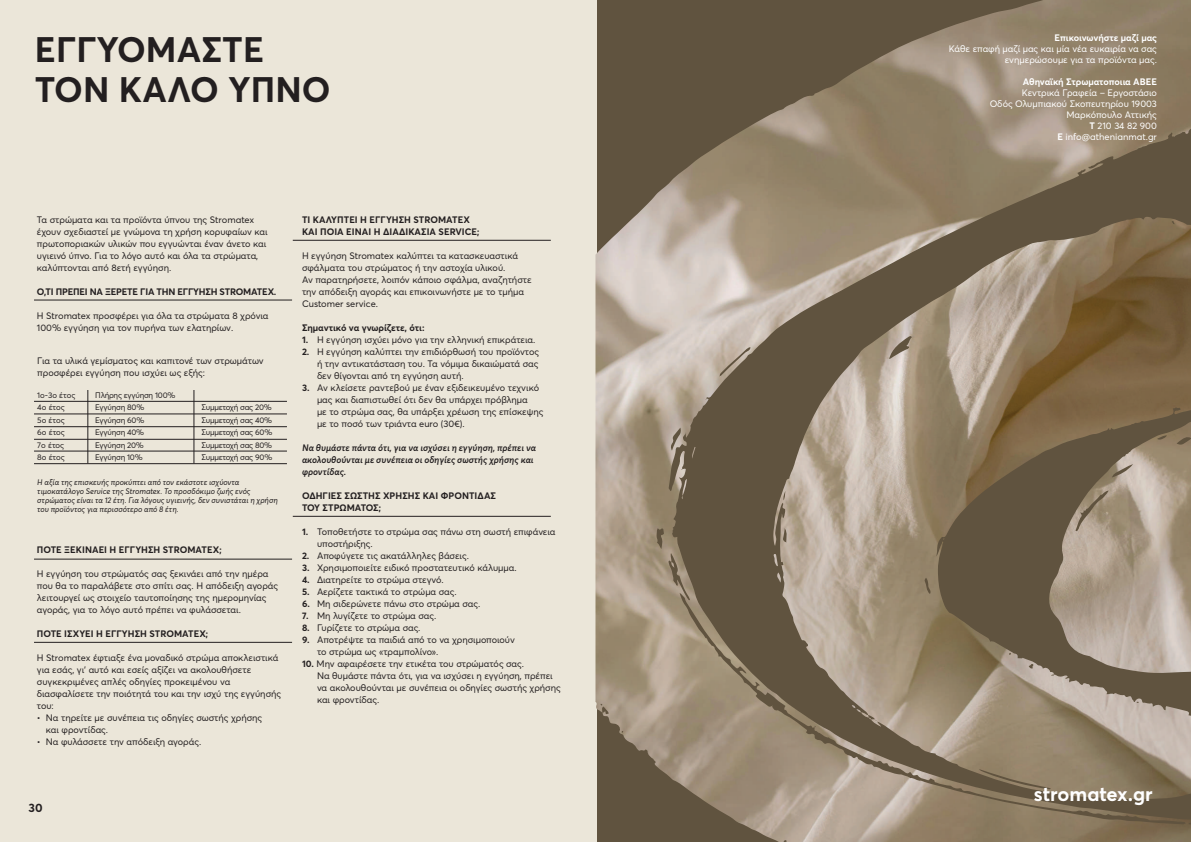
<style>
.page{position:relative;width:1191px;height:842px;background:#fff}
.page>*{position:absolute;margin:0;border:0;box-sizing:border-box;transform-origin:0 0}
.t1{font:700 35px/40px "Averta";letter-spacing:.005em;color:#231f20}
.t2{font:700 20px "Averta";color:#fff}
.t3{font:700 12px "Averta";color:#231f20}
.t4{font:9.3px/12px "Averta";letter-spacing:-.005em;color:#231f20}
.t5{font:700 9.3px/12px "Averta";letter-spacing:.005em;color:#231f20}
.t6{font:9.3px/11px "Averta";letter-spacing:-.005em;color:#fff;text-align:right}
.t7{font:italic 600 9.3px/12px "Averta";letter-spacing:-.005em;color:#231f20}
.t8{font:700 9.3px "Averta";letter-spacing:-.005em;color:#fff}
.t9{font:700 9.3px "Averta";letter-spacing:-.02em;color:#231f20}
.t10{font:italic 8px/9px "Averta";letter-spacing:-.005em;color:#231f20}
.t11{font:8px/12.5px "Averta";letter-spacing:-.025em;color:#231f20}
.t12{font:8px/12.5px "Averta";color:#231f20}
.s1{font-weight:700}
</style>
<div class="page">
<div style="left:0;top:0;width:612px;height:842px;background:#ebe6d9"></div>
<img style="left:595px;top:0;width:596px;height:842px">
<hr style="left:34px;top:401px;width:253px;height:1px;background:#231f20">
<hr style="left:34px;top:426px;width:253px;height:1px;background:#231f20">
<hr style="left:34px;top:451px;width:253px;height:1px;background:#231f20">
<hr style="left:34px;top:414px;width:253px;height:1px;background:#231f20">
<hr style="left:34px;top:439px;width:253px;height:1px;background:#231f20">
<hr style="left:34px;top:463px;width:253px;height:1px;background:#231f20">
<hr style="left:87px;top:390px;width:1px;height:73px;background:#231f20">
<hr style="left:193px;top:390px;width:1px;height:73px;background:#231f20">
<hr style="left:34px;top:300px;width:258px;height:1px;background:#231f20">
<hr style="left:293px;top:240px;width:258px;height:1px;background:#231f20">
<hr style="left:293px;top:516px;width:258px;height:1px;background:#231f20">
<hr style="left:34px;top:559px;width:258px;height:1px;background:#231f20">
<hr style="left:34px;top:642px;width:258px;height:1px;background:#231f20">
<h1 class="t1" style="left:35px;top:29px;width:297px">ΕΓΓΥΌΜΑΣΤΕ<br>ΤΟΝ ΚΑΛΌ ΎΠΝΟ</h1>
<p class="t4" style="left:37px;top:213px;width:232px">Τα στρώματα και τα προϊόντα ύπνου της Stromatex έχουν σχεδιαστεί με γνώμονα τη χρήση κορυφαίων και πρωτοποριακών υλικών που εγγυώνται έναν άνετο και υγιεινό ύπνο. Για το λόγο αυτό και όλα τα στρώματα, καλύπτονται από 8ετή εγγύηση.</p>
<p class="t9" style="left:37px;top:286px;width:241px">Ό,ΤΙ ΠΡΈΠΕΙ ΝΑ ΞΈΡΕΤΕ ΓΙΑ ΤΗ Ν ΕΓΓΎΗΣΗ STROMATEX.</p>
<p class="t4" style="left:37px;top:309px;width:233px">Η Stromatex προσφέρει για όλα τα στρώματα 8 χρόνια<br>100% εγγύηση για τον πυρήνα των ελατηρίων.</p>
<p class="t4" style="left:37px;top:354px;width:228px">Για τα υλικά γεμίσματος και καπιτονέ των στρωμάτων προσφέρει εγγύηση που ισχύει ως εξής:</p>
<p class="t12" style="left:37px;top:389px;width:40px">1ο-3ο έτος<br>4ο έτος<br>5ο έτος<br>6ο έτος<br>7ο έτος<br>8ο έτος</p>
<p class="t11" style="left:95px;top:389px;width:82px">Πλήρης εγγύηση 100%<br>Εγγύηση 80%<br>Εγγύηση 60%<br>Εγγύηση 40%<br>Εγγύηση 20%<br>Εγγύηση 10%</p>
<p class="t11" style="left:201px;top:401px;width:72px;text-align:justify">Συμμετοχή σας 20% Συμμετοχή σας 40% Συμμετοχή σας 60% Συμμετοχή σας 80% Συμμετοχή σας 90%</p>
<p class="t10" style="left:37px;top:478px;width:242px">Η αξία της επισκευής προκύπτει από τον εκάστοτε ισχύοντα τιμοκατάλογο Service της Stromatex. Το προσδόκιμο ζωής ενός στρώματος είναι τα 12 έτη. Για λόγους υγιεινής, δεν συνιστάται η χρήση του προϊόντος για περισσότερο από 8 έτη.</p>
<p class="t5" style="left:37px;top:543px;width:186px">ΠΌΤΕ ΞΕΚΙΝΆΕΙ Η ΕΓΓΎΗΣΗ STROMATEX;</p>
<p class="t4" style="left:37px;top:567px;width:243px">Η εγγύηση του στρώματός σας ξεκινάει από την ημέρα που θα το παραλάβετε στο σπίτι σας. Η απόδειξη αγοράς λειτουργεί ως στοιχείο ταυτοποίησης της ημερομηνίας αγοράς, για το λόγο αυτό πρέπει να φυλάσσεται.</p>
<p class="t5" style="left:37px;top:627px;width:173px">ΠΌΤΕ ΙΣΧΎΕΙ Η ΕΓΓΎΗ ΣΗ STROMATEX;</p>
<p class="t4" style="left:37px;top:651px;width:246px">Η Stromatex έφτιαξε ένα μοναδικό στρώμα αποκλειστικά για εσάς, γι’ αυτό και εσείς αξίζει να ακολουθήσετε συγκεκριμένες απλές οδηγίες προκειμένου να διασφαλίσετε την ποιότητά του και την ισχύ της εγγύησής του:</p>
<p class="t4" style="left:46px;top:711px;width:218px;text-indent:-9px">• Να τηρείτε με συνέπεια τις οδηγίες σωστής χρήσης και φροντίδας.</p>
<p class="t4" style="left:37px;top:735px;width:166px">• Να φυλάσσετε την απόδειξη αγοράς.</p>
<p class="t5" style="left:302px;top:213px;width:179px">ΤΙ ΚΑΛΎΠΤΕΙ Η ΕΓΓΎΗΣΗ STROMATEX<br>ΚΑΙ ΠΟΙΑ ΕΊ ΝΑΙ Η ΔΙΑΔΙΚΑΣΊΑ SERVICE;</p>
<p class="t4" style="left:302px;top:249px;width:231px">Η εγγύηση Stromatex καλύπτει τα κατασκευαστικά σφάλματα του στρώματος ή την αστοχία υλικού.<br>Αν παρατηρήσετε, λοιπόν κάποιο σφάλμα, αναζητήστε την απόδειξη αγοράς και επικοινωνήστε με το τμήμα Customer service.</p>
<p class="t5" style="left:302px;top:321px;width:124px">Σημαντικό να γνωρίζετε, ότι:</p>
<p class="t4" style="left:302px;top:333px;width:235px"><span class="s1">1.</span> Η εγγύηση ισχύει μόνο για την ελληνική επικράτεια.</p>
<p class="t4" style="left:317px;top:345px;width:224px;text-align:justify;text-indent:-15px"><span class="s1">2.</span> Η εγγύηση καλύπτει την επιδιόρθωσή του προϊόντος ή την αντικατάσταση του. Τα νόμιμα δικαιώματά σας δεν θίγονται από τη εγγύηση αυτή.</p>
<p class="t4" style="left:317px;top:381px;width:228px;text-indent:-15px"><span class="s1">3.</span> Αν κλείσετε ραντεβού με έναν εξιδεικευμένο τεχνικό μας και διαπιστωθεί ότι δεν θα υπάρχει πρόβλημα<br>με το στρώμα σας, θα υπάρξει χρέωση της επίσκεψης με το ποσό των τριάντα euro (30€).</p>
<p class="t7" style="left:302px;top:442px;width:236px">Να θυμάστε πάντα ότι, για να ισχύσει η εγγύηση, πρέπει να ακολουθούνται με συνέπεια οι οδηγίες σωστής χρήσης και φροντίδας.</p>
<p class="t5" style="left:302px;top:489px;width:196px">ΟΔΗ ΓΊ ΕΣ ΣΩΣΤΉΣ ΧΡΉΣΗΣ ΚΑΙ ΦΡΟΝΤΊΔΑΣ<br>ΤΟΥ ΣΤΡΏΜΑΤΟΣ;</p>
<p class="t4" style="left:317px;top:525px;width:240px;text-indent:-15px"><span class="s1">1.</span> Τοποθετήστε το στρώμα σας πάνω στη σωστή επιφάνεια υποστήριξης.</p>
<p class="t4" style="left:302px;top:549px;width:168px"><span class="s1">2.</span> Aποφύγετε τις ακατάλληλες βάσεις.</p>
<p class="t4" style="left:302px;top:561px;width:216px"><span class="s1">3.</span> Χρησιμοποιείτε ειδικό προστατευτικό κάλυμμα.</p>
<p class="t4" style="left:302px;top:573px;width:143px"><span class="s1">4.</span> Διατηρείτε το στρώμα στεγνό.</p>
<p class="t4" style="left:302px;top:585px;width:156px"><span class="s1">5.</span> Αερίζετε τακτικά το στρώμα σας.</p>
<p class="t4" style="left:302px;top:597px;width:180px"><span class="s1">6.</span> Μη σιδερώνετε πάνω στο στρώμα σας.</p>
<p class="t4" style="left:302px;top:609px;width:136px"><span class="s1">7.</span> Μη λυγίζετε το στρώμα σας.</p>
<p class="t4" style="left:302px;top:621px;width:120px"><span class="s1">8.</span> Γυρίζετε το στρώμα σας.</p>
<p class="t4" style="left:317px;top:633px;width:199px;text-indent:-15px"><span class="s1">9.</span> Αποτρέψτε τα παιδιά από το να χρησιμοποιούν το στρώμα ως «τραμπολίνο».</p>
<p class="t4" style="left:317px;top:657px;width:245px;text-indent:-15px"><span class="s1">10.</span> Μην αφαιρέσετε την ετικέτα του στρώματός σας.<br>Να θυμάστε πάντα ότι, για να ισχύσει η εγγύηση, πρέπει να ακολουθούνται με συνέπεια οι οδηγίες σωστής χρήσης και φροντίδας.</p>
<p class="t3" style="left:28px;top:800px;width:16px">30</p>
<p class="t8" style="left:1054px;top:32px;width:104px">Επικοινωνήστε μαζί μας</p>
<p class="t6" style="left:949px;top:43px;width:209px">Κάθε επαφή μαζί μας και μία νέα ευκαιρία να σας ενημερώσουμε για τα προϊόντα μας.</p>
<p class="t8" style="left:1023px;top:76px;width:136px">Αθηναϊκή Στρωματοποιια ΑΒΕΕ</p>
<p class="t6" style="left:989px;top:87px;width:169px">Κεντρικά Γραφεία – Εργοστάσιο<br>Οδός Ολυμπιακού Σκοπευτηρίου 19003<br>Μαρκόπουλο Αττικής<br><span class="s1">Τ</span> 210 34 82 900<br><span class="s1">E</span> info@athenianmat.gr</p>
<h2 class="t2" style="left:1034px;top:781px;width:120px">stromatex.gr</h2>
</div>
